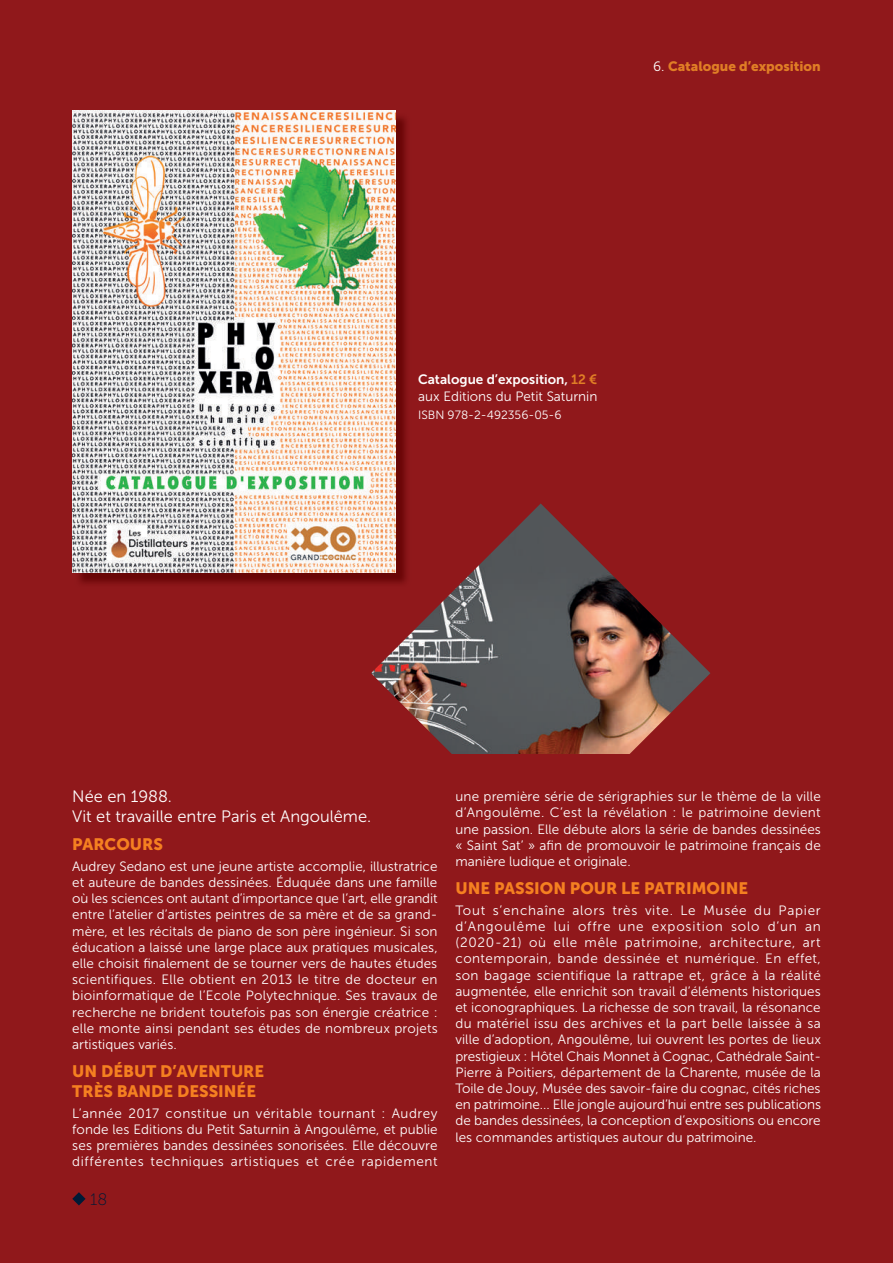
<style>
.page{position:relative;width:893px;height:1263px;background:#90181b}
.page>*{position:absolute;margin:0;border:0;box-sizing:border-box;transform-origin:0 0}
.t1{font:16.5px/19.8px "Museo Sans 900";color:#f58021}
.t2{font:16.5px/19.8px "Museo Sans 300";color:#fff}
.t3{font:16.5px "Museo Sans 100";color:#001a36}
.t4{font:13.5px/16.2px "Museo Sans 300";color:#fff;text-align:justify}
.t5{font:13.5px "Museo Sans 700";color:#fff}
.t6{font:13.5px "Museo Sans 900";color:#e07e26}
.t7{font:12px "Museo Sans 300";color:#fff}
.s1{font-family:"Museo Sans 300";color:#fff}
.s2{color:#e07e26}
</style>
<div class="page">
<img style="left:371px;top:503px;width:339px;height:251px">
<img style="left:79px;top:116px;width:332px;height:472px">
<img style="left:72px;top:111px;width:324px;height:462px">
<svg style="left:72px;top:1192px;width:14px;height:13px"></svg>
<p class="t6" style="left:653px;top:58px;width:169px"><span class="s1">6.</span> Catalogue d’exposition</p>
<p class="t5" style="left:418px;top:372px;width:181px">Catalogue d’exposition, <span class="s2">12 €</span></p>
<p class="t4" style="left:418px;top:388px;width:181px">aux Editions du Petit Saturnin</p>
<p class="t7" style="left:418px;top:409px;width:145px">ISBN 978-2-492356-05-6</p>
<p class="t2" style="left:72px;top:787px;width:300px">Née en 1988.<br>Vit et travaille entre Paris et Angoulême.</p>
<p class="t1" style="left:72px;top:835px;width:92px">PARCOURS</p>
<p class="t4" style="left:72px;top:858px;width:367px">Audrey Sedano est une jeune artiste accomplie, illustratrice et auteure de bandes dessinées. Éduquée dans une famille où les sciences ont autant d’importance que l’art, elle grandit entre l’atelier d’artistes peintres de sa mère et de sa grand&shy;mère, et les récitals de piano de son père ingénieur. Si son éducation a laissé une large place aux pratiques musicales, elle choisit finalement de se tourner vers de hautes études scientifiques. Elle obtient en 2013 le titre de docteur en bioinformatique de l’Ecole Polytechnique. Ses travaux de recherche ne brident toutefois pas son énergie créatrice : elle monte ainsi pendant ses études de nombreux projets artistiques variés.</p>
<p class="t1" style="left:72px;top:1062px;width:193px">UN DÉBUT D’AVENTURE<br>TRÈS BANDE DESSINÉE</p>
<p class="t4" style="left:72px;top:1105px;width:367px">L’année 2017 constitue un véritable tournant : Audrey fonde les Editions du Petit Saturnin à Angoulême, et publie ses premières bandes dessinées sonorisées. Elle découvre différentes techniques artistiques et crée rapidement</p>
<p class="t3" style="left:90px;top:1190px;width:19px">18</p>
<p class="t4" style="left:455px;top:788px;width:367px">une première série de sérigraphies sur le thème de la ville d’Angoulême. C’est la révélation : le patrimoine devient une passion. Elle débute alors la série de bandes dessinées « Saint Sat’ » afin de promouvoir le patrimoine français de manière ludique et originale.</p>
<p class="t1" style="left:455px;top:878px;width:294px">UNE PASSION POUR LE PATRIMOINE</p>
<p class="t4" style="left:455px;top:902px;width:367px">Tout s’enchaîne alors très vite. Le Musée du Papier d’Angoulême lui offre une exposition solo d’un an (2020-21) où elle mêle patrimoine, architecture, art contemporain, bande dessinée et numérique. En effet, son bagage scientifique la rattrape et, grâce à la réalité augmentée, elle enrichit son travail d’éléments historiques et iconographiques. La richesse de son travail, la résonance du matériel issu des archives et la part belle laissée à sa ville d’adoption, Angoulême, lui ouvrent les portes de lieux prestigieux : Hôtel Chais Monnet à Cognac, Cathédrale Saint-Pierre à Poitiers, département de la Charente, musée de la Toile de Jouy, Musée des savoir-faire du cognac, cités riches en patrimoine... Elle jongle aujourd’hui entre ses publications de bandes dessinées, la conception d’expositions ou encore les commandes artistiques autour du patrimoine.</p>
</div>
